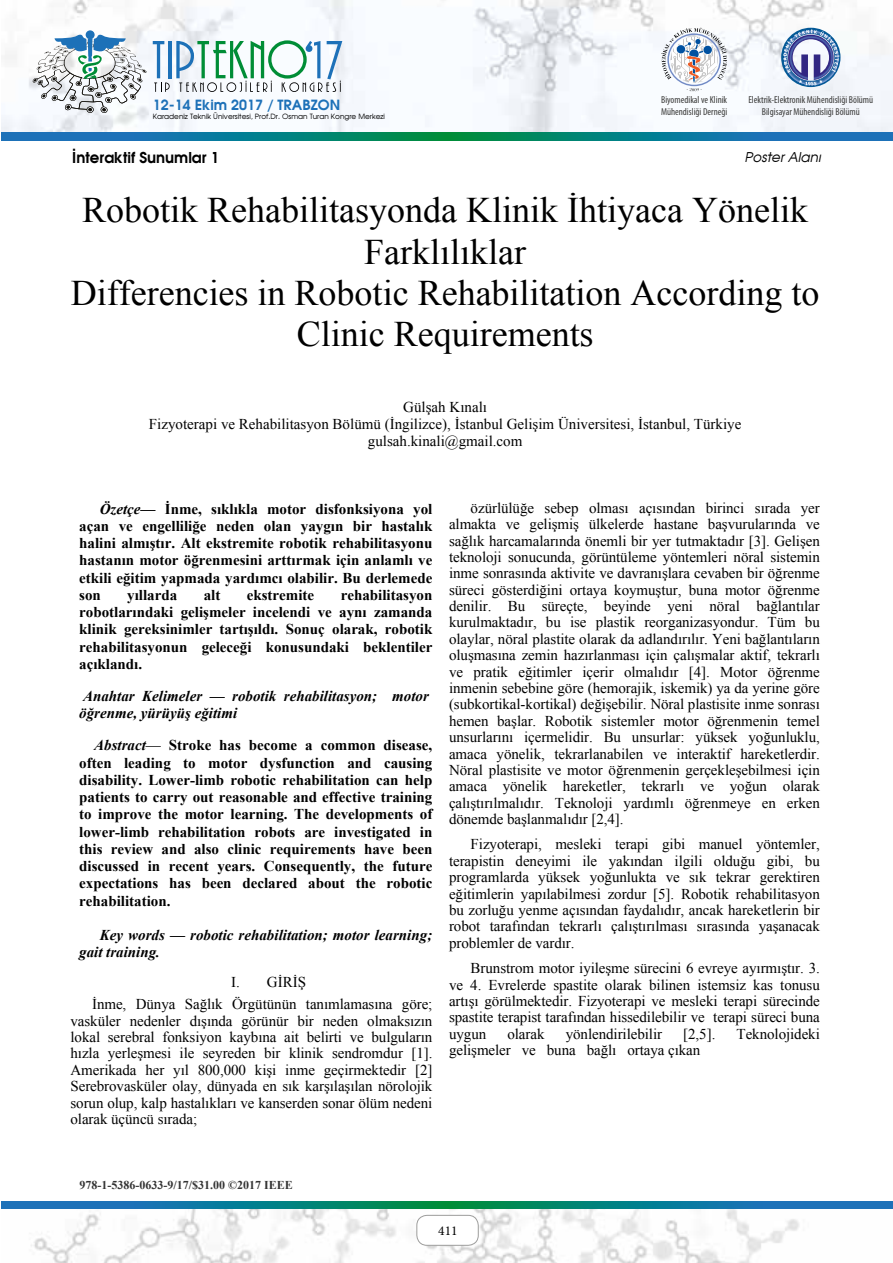
<style>
.page{position:relative;width:893px;height:1263px;background:#fff}
.page>*{position:absolute;margin:0;border:0;box-sizing:border-box;transform-origin:0 0}
.t1{font:36px/41.4px "Times New Roman";color:#000;text-align:center}
.t2{font:15px/16.4px "Times New Roman";letter-spacing:-.005em;color:#000;text-align:justify}
.t3{font:700 15px/17.2px "Times New Roman";color:#000;text-align:justify}
.t4{font:italic 700 15px/17.2px "Times New Roman";color:#000}
.t5{font:700 15px "Avalon";color:#000}
.t6{font:700 14.1px "Avalon";color:#1d71b8}
.t7{font:italic 13.5px "Avalon";color:#000}
.t8{font:13.5px "Minion Pro";color:#000}
.t9{font:700 12px "Times New Roman";color:#333}
.t10{font:condensed 10.05px/12.1px "Myriad Pro";color:#3c3c3b;text-align:center}
.t11{font:7.2px "Avalon Plain";color:#000}
.s1{font-style:italic}
.s2{font-weight:400}
</style>
<div class="page">
<img style="left:1px;top:0;width:892px;height:133px">
<svg style="left:153px;top:41px;width:17px;height:51px"></svg>
<hr style="left:168px;top:41px;width:4px;height:37px;background:#1d71b8">
<svg style="left:176px;top:40px;width:166px;height:52px"></svg>
<svg style="left:86px;top:30px;width:9px;height:9px"></svg>
<svg style="left:33px;top:34px;width:113px;height:79px"></svg>
<svg style="left:661px;top:28px;width:66px;height:63px"></svg>
<svg style="left:781px;top:28px;width:59px;height:59px"></svg>
<svg style="left:1px;top:133px;width:892px;height:7px;background:#0c7c8e"></svg>
<img style="left:1px;top:1208px;width:892px;height:55px">
<svg style="left:1px;top:1201px;width:892px;height:7px;background:#0c7c8e"></svg>
<div style="left:417px;top:1215px;width:61px;height:30px;background:#fff;border-radius:10px"></div>
<div style="left:417px;top:1215px;width:61px;height:30px;border:1px solid #9d9d9c;border-radius:10px"></div>
<p class="t6" style="left:153px;top:95px;width:189px">12-14 Ekim 2017 / TRABZON</p>
<p class="t11" style="left:153px;top:112px;width:234px">Karadeniz Teknik Üniversitesi, Prof.Dr. Osman Turan Kongre Merkezi</p>
<p class="t10" style="left:661px;top:93px;width:68px;text-align:left">Biyomedikal ve Klinik<br>Mühendisliği Derneği</p>
<p class="t10" style="left:748px;top:93px;width:126px">Elektrik-Elektronik Mühendisliği Bölümü<br>Bilgisayar Mühendisliği Bölümü</p>
<p class="t5" style="left:72px;top:148px;width:148px">İnteraktif Sunumlar 1</p>
<p class="t7" style="left:745px;top:149px;width:78px">Poster Alanı</p>
<h1 class="t1" style="left:71px;top:188px;width:750px">Robotik Rehabilitasyonda Klinik İhtiyaca Yönelik Farklılıklar<br>Differencies in Robotic Rehabilitation According to Clinic Requirements</h1>
<p class="t2" style="left:149px;top:398px;width:594px;line-height:17.2px;text-align:center">Gülşah Kınalı<br>Fizyoterapi ve Rehabilitasyon Bölümü (İngilizce), İstanbul Gelişim Üniversitesi, İstanbul, Türkiye gulsah.kinali@gmail.com</p>
<p class="t3" style="left:79px;top:499px;width:355px;text-indent:21px"><span class="s1">Özetçe</span>— İnme, sıklıkla motor disfonksiyona yol açan ve engelliliğe neden olan yaygın bir hastalık halini almıştır. Alt ekstremite robotik rehabilitasyonu hastanın motor öğrenmesini arttırmak için anlamlı ve etkili eğitim yapmada yardımcı olabilir. Bu derlemede son</p>
<p class="t3" style="left:79px;top:586px;width:355px;text-indent:261px">rehabilitasyon robotlarındaki gelişmeler incelendi ve aynı zamanda klinik gereksinimler tartışıldı. Sonuç olarak, robotik rehabilitasyonun geleceği konusundaki beklentiler açıklandı.</p>
<p class="t4" style="left:79px;top:687px;width:351px">Anahtar Kelimeler — robotik rehabilitasyon; motor öğrenme, yürüyüş eğitimi</p>
<p class="t3" style="left:79px;top:736px;width:355px;text-indent:15px"><span class="s1">Abstract</span><span class="s2">—</span> Stroke has become a common disease, often leading to motor dysfunction and causing disability. Lower-limb robotic rehabilitation can help patients to carry out reasonable and effective training to improve the motor learning. The developments of lower-limb rehabilitation robots are investigated in this review and also clinic requirements have been discussed in recent years. Consequently, the future expectations has been declared about the robotic rehabilitation.</p>
<p class="t4" style="left:79px;top:926px;width:355px;text-indent:21px">Key words — robotic rehabilitation; motor learning; gait training.</p>
<p class="t2" style="left:92px;top:970px;width:342px;line-height:22.5px;text-indent:139px">I. GİRİŞ<br>İnme, Dünya Sağlık Örgütünün tanımlamasına göre;</p>
<p class="t2" style="left:70px;top:1012px;width:363px">vasküler nedenler dışında görünür bir neden olmaksızın lokal serebral fonksiyon kaybına ait belirti ve bulguların hızla yerleşmesi ile seyreden bir klinik sendromdur [1].<br>Amerikada her yıl 800,000 kişi inme geçirmektedir [2] Serebrovasküler olay, dünyada en sık karşılaşılan nörolojik sorun olup, kalp hastalıkları ve kanserden sonar ölüm nedeni olarak üçüncü sırada;</p>
<p class="t3" style="left:127px;top:586px;width:51px">yıllarda</p>
<p class="t3" style="left:204px;top:586px;width:18px">alt</p>
<p class="t3" style="left:247px;top:586px;width:69px">ekstremite</p>
<p class="t2" style="left:449px;top:499px;width:372px;text-indent:22px">özürlülüğe sebep olması açısından birinci sırada yer almakta ve gelişmiş ülkelerde hastane başvurularında ve sağlık harcamalarında önemli bir yer tutmaktadır [3]. Gelişen teknoloji sonucunda, görüntüleme yöntemleri nöral sistemin inme sonrasında aktivite ve davranışlara cevaben bir öğrenme süreci gösterdiğini ortaya koymuştur, buna motor öğrenme denilir. Bu süreçte, beyinde yeni nöral bağlantılar kurulmaktadır, bu ise plastik reorganizasyondur. Tüm bu olaylar, nöral plastite olarak da adlandırılır. Yeni bağlantıların oluşmasına zemin hazırlanması için çalışmalar aktif, tekrarlı ve pratik eğitimler içerir olmalıdır [4]. Motor öğrenme inmenin sebebine göre (hemorajik, iskemik) ya da yerine göre (subkortikal-kortikal) değişebilir. Nöral plastisite inme sonrası hemen başlar. Robotik sistemler motor öğrenmenin temel unsurlarını içermelidir. Bu unsurlar: yüksek yoğunluklu, amaca yönelik, tekrarlanabilen ve interaktif hareketlerdir.<br>Nöral plastisite ve motor öğrenmenin gerçekleşebilmesi için amaca yönelik hareketler, tekrarlı ve yoğun olarak çalıştırılmalıdır. Teknoloji yardımlı öğrenmeye en erken dönemde başlanmalıdır [2,4].</p>
<p class="t2" style="left:449px;top:836px;width:372px;text-indent:22px">Fizyoterapi, mesleki terapi gibi manuel yöntemler, terapistin deneyimi ile yakından ilgili olduğu gibi, bu programlarda yüksek yoğunlukta ve sık tekrar gerektiren eğitimlerin yapılabilmesi zordur [5]. Robotik rehabilitasyon bu zorluğu yenme açısından faydalıdır, ancak hareketlerin bir robot tarafından tekrarlı çalıştırılması sırasında yaşanacak problemler de vardır.</p>
<p class="t2" style="left:449px;top:959px;width:372px;text-indent:22px">Brunstrom motor iyileşme sürecini 6 evreye ayırmıştır. 3. ve 4. Evrelerde spastite olarak bilinen istemsiz kas tonusu artışı görülmektedir. Fizyoterapi ve mesleki terapi sürecinde spastite terapist tarafından hissedilebilir ve terapi süreci buna uygun</p>
<p class="t2" style="left:507px;top:1025px;width:39px">olarak</p>
<p class="t2" style="left:566px;top:1025px;width:98px">yönlendirilebilir</p>
<p class="t2" style="left:683px;top:1025px;width:34px">[2,5].</p>
<p class="t2" style="left:737px;top:1025px;width:85px">Teknolojideki</p>
<p class="t2" style="left:449px;top:1041px;width:253px">gelişmeler ve buna bağlı ortaya çıkan</p>
<p class="t9" style="left:79px;top:1176px;width:215px">978-1-5386-0633-9/17/$31.00 ©2017 IEEE</p>
<p class="t8" style="left:438px;top:1222px;width:21px">411</p>
</div>
